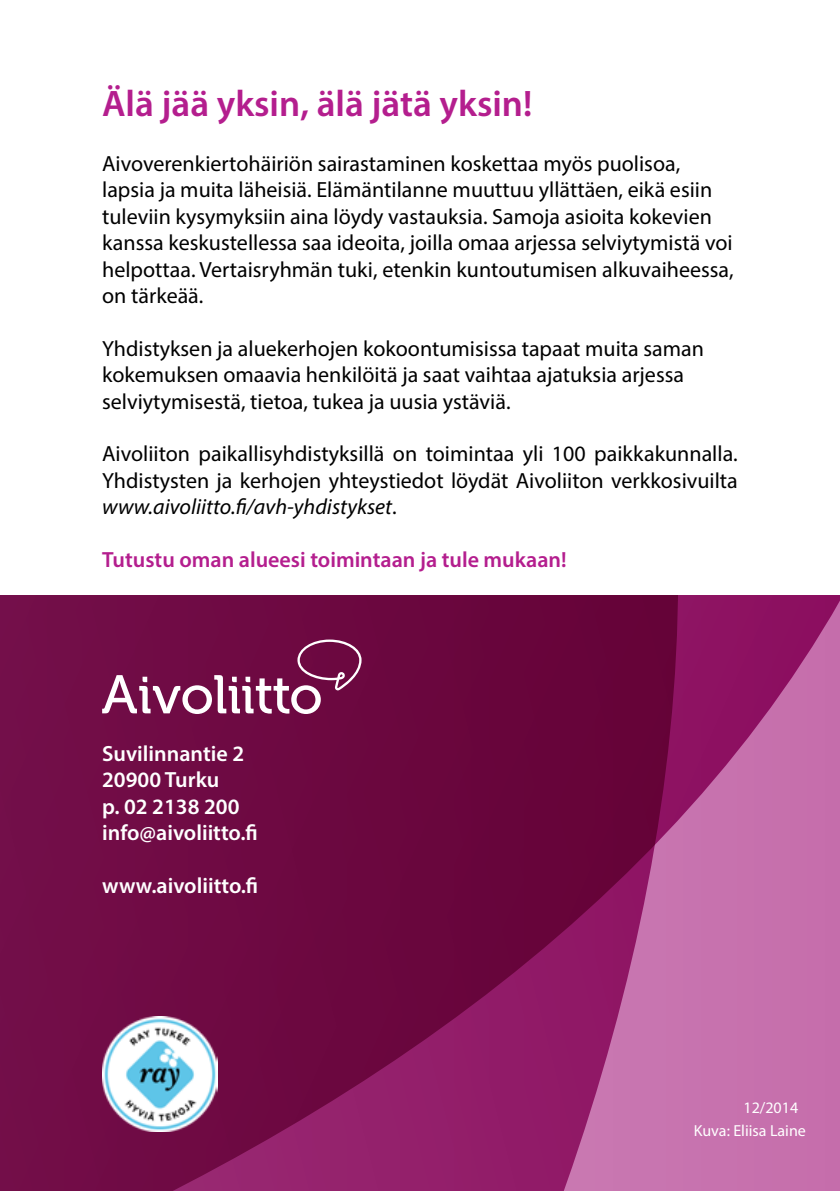
<style>
.page{position:relative;width:840px;height:1191px;background:#fff}
.page>*{position:absolute;margin:0;border:0;box-sizing:border-box;transform-origin:0 0}
.t1{font:600 37px "Myriad Pro";color:#b41e8e}
.t2{font:22px/26.4px "Myriad Pro";color:#000}
.t3{font:600 22px/26.4px "Myriad Pro";color:#fff}
.t4{font:600 22px "Myriad Pro";color:#b41e8e}
.t5{font:16px "Myriad Pro";color:#fff}
.s1{font-style:italic}
</style>
<div class="page">
<svg style="left:677px;top:595px;width:162px;height:596px;background:#b95b9c"></svg>
<svg style="left:0;top:595px;width:677px;height:596px;background:#78124e"></svg>
<img style="left:102px;top:1016px;width:115px;height:115px">
<svg style="left:102px;top:639px;width:259px;height:75px;background:#863362"></svg>
<h1 class="t1" style="left:102px;top:80px;width:431px">Älä jää yksin, älä jätä yksin!</h1>
<p class="t2" style="left:102px;top:150px;width:632px">Aivoverenkiertohäiriön sairastaminen koskettaa myös puolisoa, lapsia ja muita läheisiä. Elämäntilanne muuttuu yllättäen, eikä esiin tuleviin kysymyksiin aina löydy vastauksia. Samoja asioita kokevien kanssa keskustellessa saa ideoita, joilla omaa arjessa selviytymistä voi helpottaa. Vertaisryhmän tuki, etenkin kuntoutumisen alkuvaiheessa, on tärkeää.</p>
<p class="t2" style="left:102px;top:335px;width:603px">Yhdistyksen ja aluekerhojen kokoontumisissa tapaat muita saman kokemuksen omaavia henkilöitä ja saat vaihtaa ajatuksia arjessa selviytymisestä, tietoa, tukea ja uusia ystäviä.</p>
<p class="t2" style="left:102px;top:440px;width:636px;text-align:justify">Aivoliiton paikallisyhdistyksillä on toimintaa yli 100 paikkakunnalla.<br>Yhdistysten ja kerhojen yhteystiedot löydät Aivoliiton verkkosivuilta <span class="s1">www.aivoliitto.fi/avh-yhdistykset</span>.</p>
<p class="t4" style="left:102px;top:545px;width:466px">Tutustu oman alueesi toimintaan ja tule mukaan!</p>
<p class="t3" style="left:102px;top:739px;width:157px">Suvilinnantie 2<br>20900 Turku<br>p. 02 2138 200 info@aivoliitto.fi</p>
<p class="t3" style="left:102px;top:871px;width:157px">www.aivoliitto.fi</p>
<p class="t5" style="left:743px;top:1097px;width:56px">12/2014</p>
<p class="t5" style="left:693px;top:1120px;width:113px">Kuva: Eliisa Laine</p>
</div>
